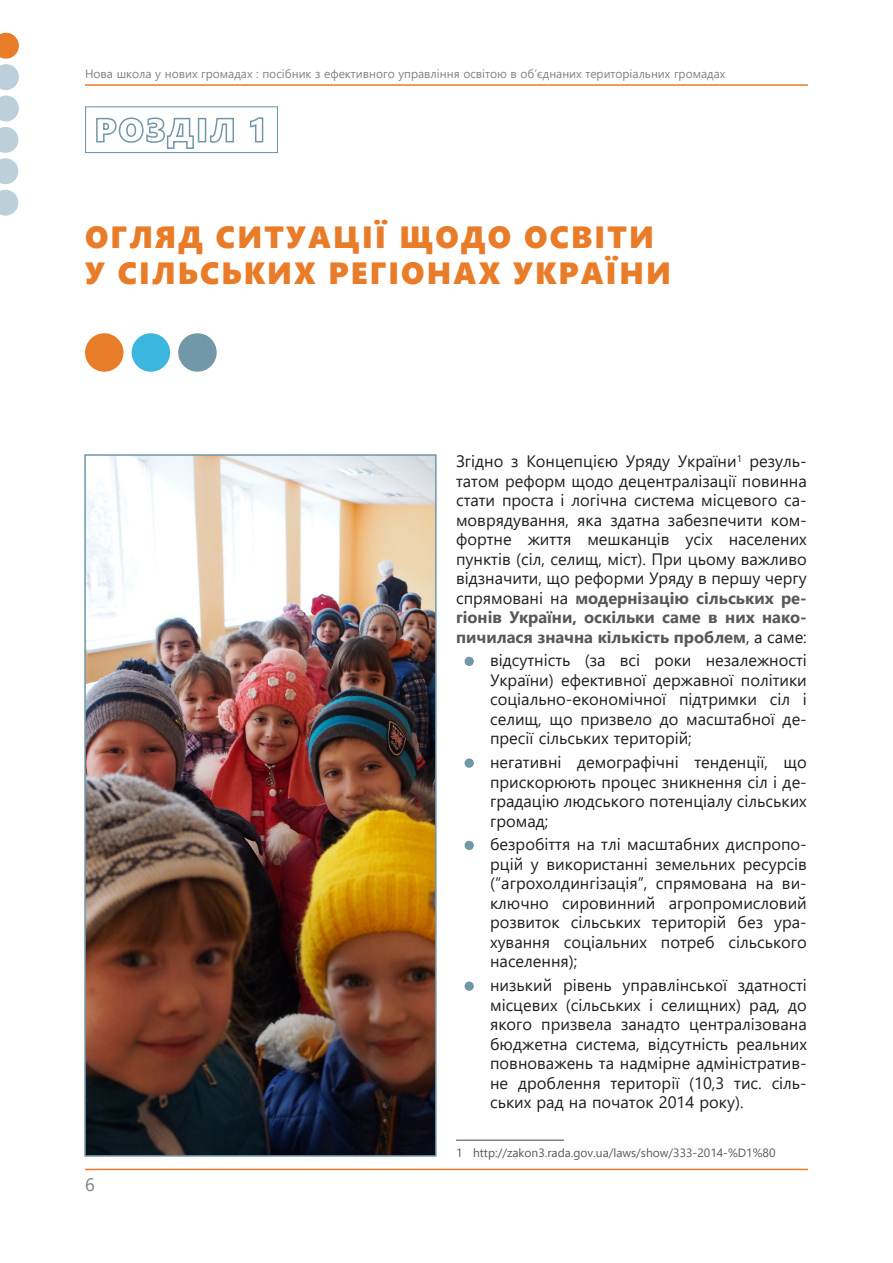
<style>
.page{position:relative;width:893px;height:1263px;background:#fff}
.page>*{position:absolute;margin:0;border:0;box-sizing:border-box;transform-origin:0 0}
.осн_назва_розділу{font:30.6px/36.8px "Segoe UI Black";letter-spacing:.07em;color:#e97c28}
.t1{font:18px "Segoe UI";color:#808285}
.осн_перелык{font:16.5px/19.5px "Segoe UI";color:#231f20;text-align:justify}
.осн_текст{font:16.5px/19.5px "Segoe UI";color:#231f20;text-align:justify}
.t2{font:12px "Segoe UI";color:#808285}
.примітка{font:12px "Segoe UI";color:#57585a}
.s1{font-weight:700;color:#57585a}
</style>
<div class="page">
<svg style="left:0;top:33px;width:19px;height:57px"></svg>
<svg style="left:0;top:127px;width:18px;height:57px"></svg>
<svg style="left:0;top:96px;width:19px;height:25px"></svg>
<svg style="left:0;top:190px;width:18px;height:26px"></svg>
<hr style="left:85px;top:84px;width:723px;height:2px;background:#e97c28">
<hr style="left:85px;top:1169px;width:723px;height:1px;background:#e97c28">
<svg style="left:465px;top:657px;width:9px;height:9px"></svg>
<svg style="left:465px;top:758px;width:9px;height:10px"></svg>
<svg style="left:465px;top:841px;width:9px;height:9px"></svg>
<svg style="left:465px;top:981px;width:9px;height:10px"></svg>
<hr style="left:456px;top:1139px;width:108px;height:2px;background:#808285">
<svg style="left:96px;top:117px;width:98px;height:32px"></svg>
<div style="left:198px;top:118px;width:8px;height:24px;border:2px solid #7197a8"></div>
<svg style="left:209px;top:117px;width:25px;height:26px"></svg>
<svg style="left:249px;top:117px;width:15px;height:26px"></svg>
<div style="left:85px;top:106px;width:193px;height:47px;border:1px solid #7197a8"></div>
<img style="left:87px;top:457px;width:347px;height:697px">
<div style="left:84px;top:454px;width:353px;height:703px;border:2px solid #7197a8"></div>
<div style="left:85px;top:333px;width:39px;height:39px;background:#e97c28;border-radius:50%"></div>
<div style="left:132px;top:333px;width:38px;height:39px;background:#3cb6df;border-radius:50%"></div>
<div style="left:178px;top:333px;width:39px;height:39px;background:#7197a8;border-radius:50%"></div>
<p class="t2" style="left:85px;top:64px;width:642px">Нова школа у нових громадах : посібник з ефективного управління освітою в об’єднаних територіальних громадах</p>
<p class="осн_назва_розділу" style="left:85px;top:217px;width:588px">ОГЛЯД СИТУАЦІЇ ЩОДО ОСВІТИ<br>У СІЛЬСЬКИХ РЕГІОНАХ УКРАЇНИ</p>
<p class="t1" style="left:85px;top:1170px;width:11px">6</p>
<p class="осн_текст" style="left:456px;top:451px;width:352px">Згідно з Концепцією Уряду України<sup>1</sup> резуль&shy;татом реформ щодо децентралізації повинна стати проста і логічна система місцевого са&shy;моврядування, яка здатна забезпечити ком&shy;фортне життя мешканців усіх населених пунктів (сіл, селищ, міст). При цьому важливо відзначити, що реформи Уряду в першу чергу спрямовані на <span class="s1">модернізацію сільських ре&shy;гіонів України, оскільки саме в них нако&shy;пичилася значна кількість проблем</span>, а саме:</p>
<p class="осн_перелык" style="left:490px;top:650px;width:318px">відсутність (за всі роки незалежності України) ефективної державної політики соціально-економічної підтримки сіл і селищ, що призвело до масштабної де&shy;пресії сільських територій;</p>
<p class="осн_перелык" style="left:490px;top:752px;width:318px">негативні демографічні тенденції, що прискорюють процес зникнення сіл і де&shy;градацію людського потенціалу сільських громад;</p>
<p class="осн_перелык" style="left:490px;top:834px;width:318px">безробіття на тлі масштабних диспропо&shy;рцій у використанні земельних ресурсів (“агрохолдингізація”, спрямована на ви&shy;ключно сировинний агропромисловий розвиток сільських територій без ура&shy;хування соціальних потреб сільського населення);</p>
<p class="осн_перелык" style="left:490px;top:975px;width:318px">низький рівень управлінської здатності місцевих (сільських і селищних) рад, до якого призвела занадто централізована бюджетна система, відсутність реальних повноважень та надмірне адміністратив&shy;не дроблення території (10,3 тис. сіль&shy;ських рад на початок 2014 року).</p>
<p class="примітка" style="left:456px;top:1143px;width:321px">1 http://zakon3.rada.gov.ua/laws/show/333-2014-%D1%80</p>
</div>
